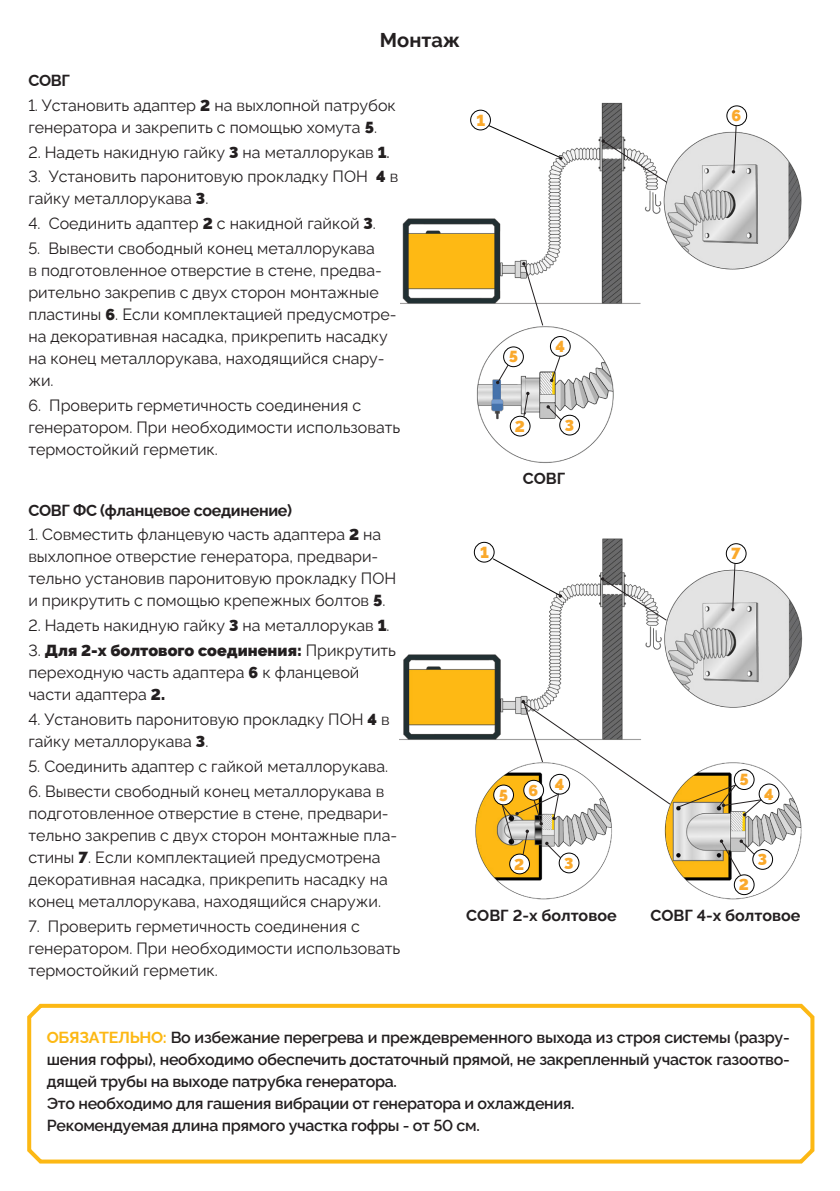
<style>
.page{position:relative;width:840px;height:1191px;background:#fff}
.page>*{position:absolute;margin:0;border:0;box-sizing:border-box;transform-origin:0 0}
.t1{font:700 20px "Rising Sun";color:#231f20}
.body{font:16px/22px "Rising Sun";color:#231f20}
.t2{font:600 16px/22px "Rising Sun";letter-spacing:-.02em;color:#231f20;text-align:justify}
.body-2{font:700 16px "Rising Sun";letter-spacing:-.02em;color:#231f20}
.body-3{font:700 16px "Rising Sun";color:#231f20}
.t3{font:900 16px "Rising Sun";color:#faa92c}
.s1{font-weight:900}
.s2{font-weight:500}
.s3{font-weight:700;color:#fcb814}
</style>
<div class="page">
<img style="left:400px;top:102px;width:402px;height:361px">
<img style="left:399px;top:538px;width:404px;height:362px">
<svg style="left:27px;top:1003px;width:788px;height:161px"></svg>
<div style="left:473px;top:542px;width:21px;height:20px;border:1px solid #000;border-radius:50%"></div>
<svg style="left:492px;top:558px;width:69px;height:40px"></svg>
<div style="left:725px;top:543px;width:21px;height:21px;border:1px solid #000;border-radius:50%"></div>
<svg style="left:600px;top:577px;width:66px;height:44px"></svg>
<svg style="left:493px;top:785px;width:20px;height:20px"></svg>
<div style="left:493px;top:784px;width:20px;height:21px;border:1px solid #000;border-radius:50%"></div>
<div style="left:558px;top:852px;width:21px;height:21px;border:1px solid #000;border-radius:50%"></div>
<div style="left:509px;top:854px;width:20px;height:20px;background:#fff;border-radius:50%"></div>
<div style="left:509px;top:853px;width:20px;height:21px;border:1px solid #000;border-radius:50%"></div>
<div style="left:758px;top:784px;width:20px;height:20px;background:#fff;border-radius:50%"></div>
<div style="left:758px;top:783px;width:21px;height:21px;border:1px solid #000;border-radius:50%"></div>
<div style="left:733px;top:769px;width:21px;height:21px;border:1px solid #000;border-radius:50%"></div>
<div style="left:751px;top:849px;width:21px;height:21px;border:1px solid #000;border-radius:50%"></div>
<div style="left:733px;top:874px;width:21px;height:21px;border:1px solid #000;border-radius:50%"></div>
<svg style="left:719px;top:839px;width:35px;height:36px"></svg>
<svg style="left:730px;top:562px;width:5px;height:49px"></svg>
<div style="left:470px;top:110px;width:20px;height:20px;border:1px solid #000;border-radius:50%"></div>
<svg style="left:488px;top:125px;width:74px;height:35px"></svg>
<div style="left:726px;top:105px;width:20px;height:21px;border:1px solid #000;border-radius:50%"></div>
<svg style="left:601px;top:139px;width:66px;height:44px"></svg>
<div style="left:550px;top:336px;width:20px;height:20px;background:#fff;border-radius:50%"></div>
<div style="left:549px;top:336px;width:21px;height:21px;border:1px solid #000;border-radius:50%"></div>
<div style="left:503px;top:346px;width:20px;height:21px;border:1px solid #000;border-radius:50%"></div>
<div style="left:559px;top:415px;width:20px;height:20px;border:1px solid #000;border-radius:50%"></div>
<div style="left:509px;top:416px;width:21px;height:20px;border:1px solid #000;border-radius:50%"></div>
<svg style="left:495px;top:364px;width:13px;height:20px"></svg>
<svg style="left:549px;top:355px;width:11px;height:27px"></svg>
<svg style="left:523px;top:392px;width:6px;height:25px"></svg>
<svg style="left:546px;top:405px;width:15px;height:16px"></svg>
<svg style="left:522px;top:262px;width:21px;height:64px"></svg>
<svg style="left:731px;top:125px;width:5px;height:48px"></svg>
<svg style="left:677px;top:784px;width:84px;height:32px"></svg>
<svg style="left:501px;top:700px;width:169px;height:158px"></svg>
<p class="t1" style="left:380px;top:29px;width:81px">Монтаж</p>
<p class="body-2" style="left:28px;top:71px;width:43px">СОВГ</p>
<p class="body" style="left:28px;top:94px;width:369px">1. Установить адаптер <span class="s1">2</span> на выхлопной патрубок генератора и закрепить с помощью хомута <span class="s1">5</span>.</p>
<p class="body" style="left:28px;top:141px;width:363px">2. Надеть накидную гайку <span class="s1">3</span> на металлорукав <span class="s1">1</span><span class="s2">.</span></p>
<p class="body" style="left:28px;top:166px;width:371px">3. Установить паронитовую прокладку ПОН <span class="s1">4</span> в гайку металлорукава <span class="s1">3</span>.</p>
<p class="body" style="left:28px;top:213px;width:349px">4. Соединить адаптер <span class="s1">2</span> с накидной гайкой <span class="s1">3</span>.</p>
<p class="body" style="left:28px;top:237px;width:369px">5. Вывести свободный конец металлорукава<br>в подготовленное отверстие в стене, предва&shy;рительно закрепив с двух сторон монтажные пластины <span class="s1">6</span>. Если комплектацией предусмотре&shy;на декоративная насадка, прикрепить насадку на конец металлорукава, находящийся снару&shy;жи.</p>
<p class="body" style="left:28px;top:394px;width:373px">6. Проверить герметичность соединения с генератором. При необходимости использовать термостойкий герметик.</p>
<p class="t3" style="left:476px;top:111px;width:10px">1</p>
<p class="t3" style="left:731px;top:106px;width:11px">6</p>
<p class="t3" style="left:508px;top:347px;width:11px">5</p>
<p class="t3" style="left:555px;top:337px;width:11px">4</p>
<p class="t3" style="left:514px;top:417px;width:12px">2</p>
<p class="t3" style="left:564px;top:416px;width:11px">3</p>
<p class="body-2" style="left:522px;top:469px;width:44px">СОВГ</p>
<p class="body-2" style="left:28px;top:501px;width:265px">СОВГ ФС (фланцевое соединение)</p>
<p class="body" style="left:28px;top:523px;width:369px">1. Совместить фланцевую часть адаптера <span class="s1">2</span> на выхлопное отверстие генератора, предвари&shy;тельно установив паронитовую прокладку ПОН и прикрутить с помощью крепежных болтов <span class="s1">5</span>.</p>
<p class="body" style="left:28px;top:614px;width:362px">2. Надеть накидную гайку <span class="s1">3</span> на металлорукав <span class="s1">1</span>.</p>
<p class="body" style="left:28px;top:639px;width:369px">3. <span class="s1">Для 2-х болтового соединения:</span> Прикрутить переходную часть адаптера <span class="s1">6</span> к фланцевой части адаптера <span class="s1">2.</span></p>
<p class="body" style="left:28px;top:708px;width:363px">4. Установить паронитовую прокладку ПОН <span class="s1">4</span> в гайку металлорукава <span class="s1">3</span>.</p>
<p class="body" style="left:28px;top:755px;width:361px">5. Соединить адаптер с гайкой металлорукава.</p>
<p class="body" style="left:28px;top:780px;width:370px">6. Вывести свободный конец металлорукава в подготовленное отверстие в стене, предвари&shy;тельно закрепив с двух сторон монтажные пла&shy;стины <span class="s1">7</span>. Если комплектацией предусмотрена декоративная насадка, прикрепить насадку на конец металлорукава, находящийся снаружи.</p>
<p class="body" style="left:28px;top:914px;width:373px">7. Проверить герметичность соединения с генератором. При необходимости использовать термостойкий герметик.</p>
<p class="t3" style="left:480px;top:543px;width:10px">1</p>
<p class="t3" style="left:730px;top:544px;width:11px">7</p>
<p class="t3" style="left:498px;top:785px;width:11px">5</p>
<p class="t3" style="left:528px;top:781px;width:11px">6</p>
<p class="t3" style="left:554px;top:775px;width:11px">4</p>
<p class="t3" style="left:739px;top:770px;width:11px">5</p>
<p class="t3" style="left:763px;top:784px;width:11px">4</p>
<p class="t3" style="left:514px;top:854px;width:12px">2</p>
<p class="t3" style="left:564px;top:853px;width:11px">3</p>
<p class="t3" style="left:757px;top:850px;width:11px">3</p>
<p class="t3" style="left:738px;top:875px;width:12px">2</p>
<p class="body-3" style="left:466px;top:906px;width:152px">СОВГ 2-х болтовое</p>
<p class="body-3" style="left:650px;top:906px;width:151px">СОВГ 4-х болтовое</p>
<p class="t2" style="left:47px;top:1026px;width:744px"><span class="s3">ОБЯЗАТЕЛЬНО:</span> Во избежание перегрева и преждевременного выхода из строя системы (разру&shy;шения гофры), необходимо обеспечить достаточный прямой, не закрепленный участок газоотво&shy;дящей трубы на выходе патрубка генератора.</p>
<p class="t2" style="left:47px;top:1092px;width:529px">Это необходимо для гашения вибрации от генератора и охлаждения.</p>
<p class="t2" style="left:47px;top:1114px;width:434px">Рекомендуемая длина прямого участка гофры - от 50 см.</p>
</div>
